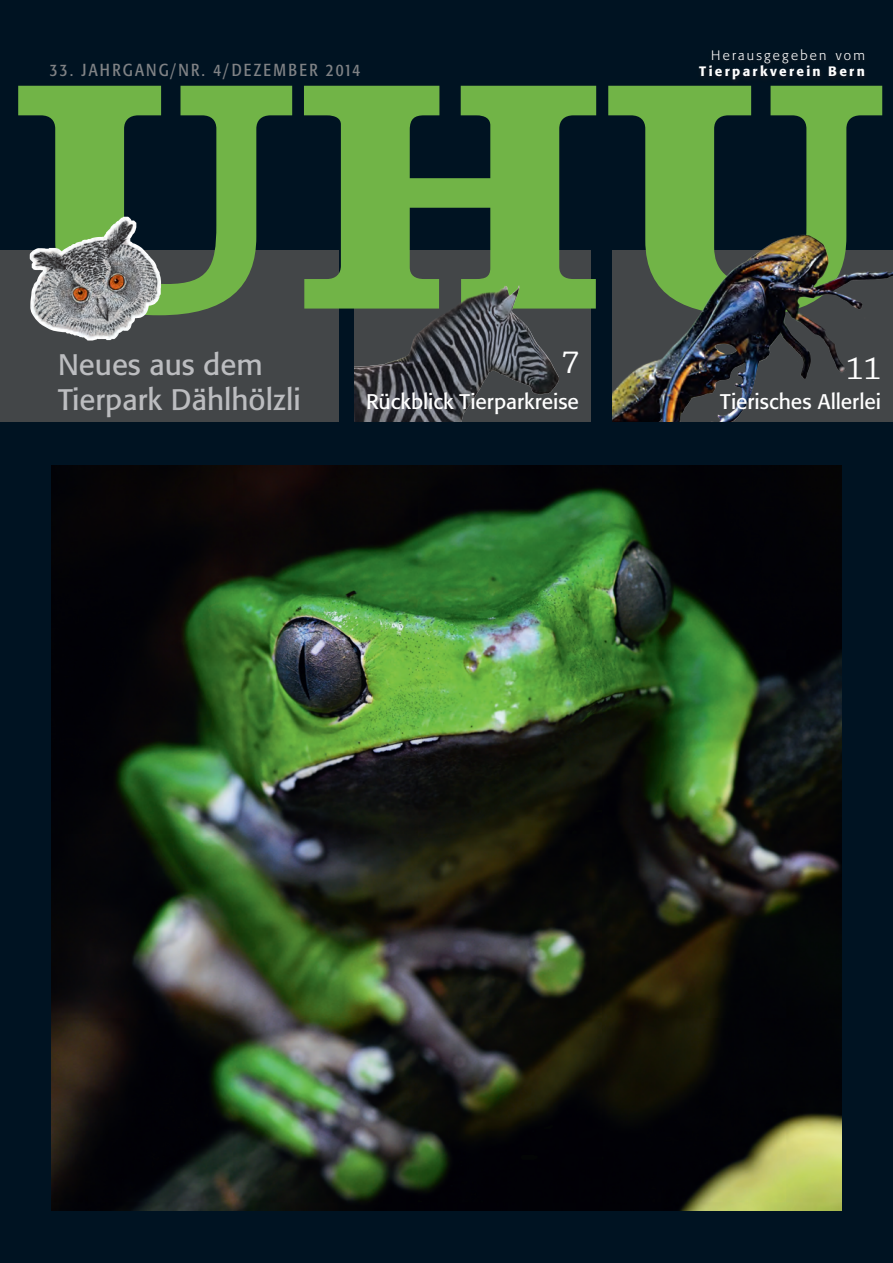
<style>
.page{position:relative;width:893px;height:1263px;background:#001322}
.page>*{position:absolute;margin:0;border:0;box-sizing:border-box;transform-origin:0 0}
.t1{font:700 336px "Clarendon";color:#71b447;scale:1.09 1}
.t2{font:33.75px "Chaparral Pro";color:#fff}
.t3{font:29.4px/35.2px "Formata";color:#bcbdc0}
.t4{font:21px "Formata";color:#fff}
.t5{font:condensed 17.25px "Formata";letter-spacing:.125em;color:#808285}
.t6{font:500 13.5px "Formata";letter-spacing:.17em;color:#fff}
.t7{font:300 13.5px "Formata";letter-spacing:.165em;color:#fff}
</style>
<div class="page">
<div style="left:0;top:250px;width:338px;height:172px;background:#434648"></div>
<img style="left:51px;top:466px;width:791px;height:745px">
<img style="left:29px;top:216px;width:132px;height:125px">
<img style="left:354px;top:250px;width:237px;height:172px">
<img style="left:612px;top:234px;width:280px;height:188px">
<p class="t7" style="left:711px;top:47px;width:155px">Herausgegeben vom</p>
<p class="t6" style="left:699px;top:63px;width:167px">Tierparkverein Bern</p>
<h1 class="t1" style="left:13px;top:-7px;width:804px">UHU</h1>
<h2 class="t2" style="left:561px;top:344px;width:19px">7</h2>
<p class="t4" style="left:366px;top:389px;width:214px">Rückblick Tierparkreise</p>
<p class="t4" style="left:720px;top:389px;width:162px">Tierisches Allerlei</p>
<p class="t5" style="left:50px;top:60px;width:312px">33. JAHRGANG/NR. 4/DEZEMBER 2014</p>
<h3 class="t3" style="left:58px;top:347px;width:244px">Neues aus dem<br>Tierpark Dählhölzli</h3>
<h2 class="t2" style="left:846px;top:350px;width:37px">11</h2>
</div>
